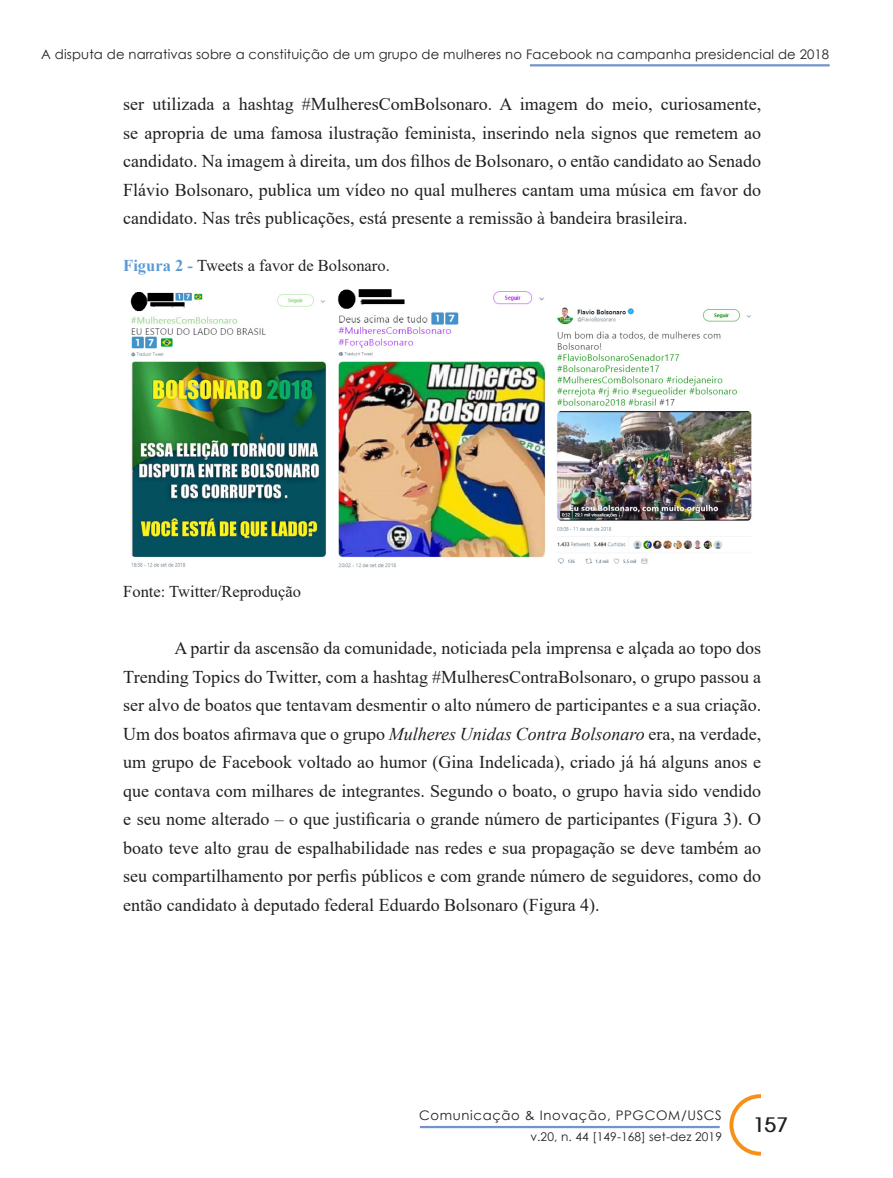
<style>
.page{position:relative;width:893px;height:1178px;background:#fff}
.page>*{position:absolute;margin:0;border:0;box-sizing:border-box;transform-origin:0 0}
.t1{font:700 19.8px "Avant Garde";color:#231f20}
.Texto{font:18px/28.5px "Times New Roman";color:#231f20;text-align:justify}
.Legenda{font:16.5px "Times New Roman";color:#231f20}
.t2{font:13.2px "Century Gothic";letter-spacing:.01em;color:#231f20}
.t3{font:13.2px "Century Gothic";letter-spacing:.05em;color:#231f20}
.t4{font:12px "Century Gothic";letter-spacing:.01em;color:#231f20}
.s1{font-weight:700;color:#5b9bd5}
.s2{font-style:italic}
</style>
<div class="page">
<div style="left:729px;top:1094px;width:62px;height:61px;border:4px solid #f79019;border-radius:50%"></div>
<div style="left:761px;top:1064px;width:71px;height:99px;background:#fff"></div>
<hr style="left:420px;top:1126px;width:300px;height:2px;background:#7394ca">
<hr style="left:530px;top:64px;width:300px;height:2px;background:#7394ca">
<img style="left:130px;top:289px;width:622px;height:279px">
<p class="t2" style="left:41px;top:45px;width:789px">A disputa de narrativas sobre a constituição de um grupo de mulheres no Facebook na campanha presidencial de 2018</p>
<p class="Texto" style="left:123px;top:89px;width:639px">ser utilizada a hashtag #MulheresComBolsonaro. A imagem do meio, curiosamente, se apropria de uma famosa ilustração feminista, inserindo nela signos que remetem ao candidato. Na imagem à direita, um dos filhos de Bolsonaro, o então candidato ao Senado Flávio Bolsonaro, publica um vídeo no qual mulheres cantam uma música em favor do candidato. Nas três publicações, está presente a remissão à bandeira brasileira.</p>
<p class="Legenda" style="left:123px;top:254px;width:268px"><span class="s1">Figura 2 -</span> Tweets a favor de Bolsonaro.</p>
<p class="Legenda" style="left:123px;top:580px;width:179px">Fonte: Twitter/Reprodução</p>
<p class="Texto" style="left:123px;top:633px;width:639px;text-indent:51px">A partir da ascensão da comunidade, noticiada pela imprensa e alçada ao topo dos Trending Topics do Twitter, com a hashtag #MulheresContraBolsonaro, o grupo passou a ser alvo de boatos que tentavam desmentir o alto número de participantes e a sua criação.<br>Um dos boatos afirmava que o grupo <span class="s2">Mulheres Unidas Contra Bolsonaro</span> era, na verdade, um grupo de Facebook voltado ao humor (Gina Indelicada), criado já há alguns anos e que contava com milhares de integrantes. Segundo o boato, o grupo havia sido vendido e seu nome alterado – o que justificaria o grande número de participantes (Figura 3). O boato teve alto grau de espalhabilidade nas redes e sua propagação se deve também ao seu compartilhamento por perfis públicos e com grande número de seguidores, como do então candidato à deputado federal Eduardo Bolsonaro (Figura 4).</p>
<p class="t3" style="left:419px;top:1105px;width:304px">Comunicação &amp; Inovação, PPGCOM/USCS</p>
<p class="t4" style="left:530px;top:1128px;width:193px">v.20, n. 44 [149-168] set-dez 2019</p>
<p class="t1" style="left:753px;top:1113px;width:37px">157</p>
</div>
